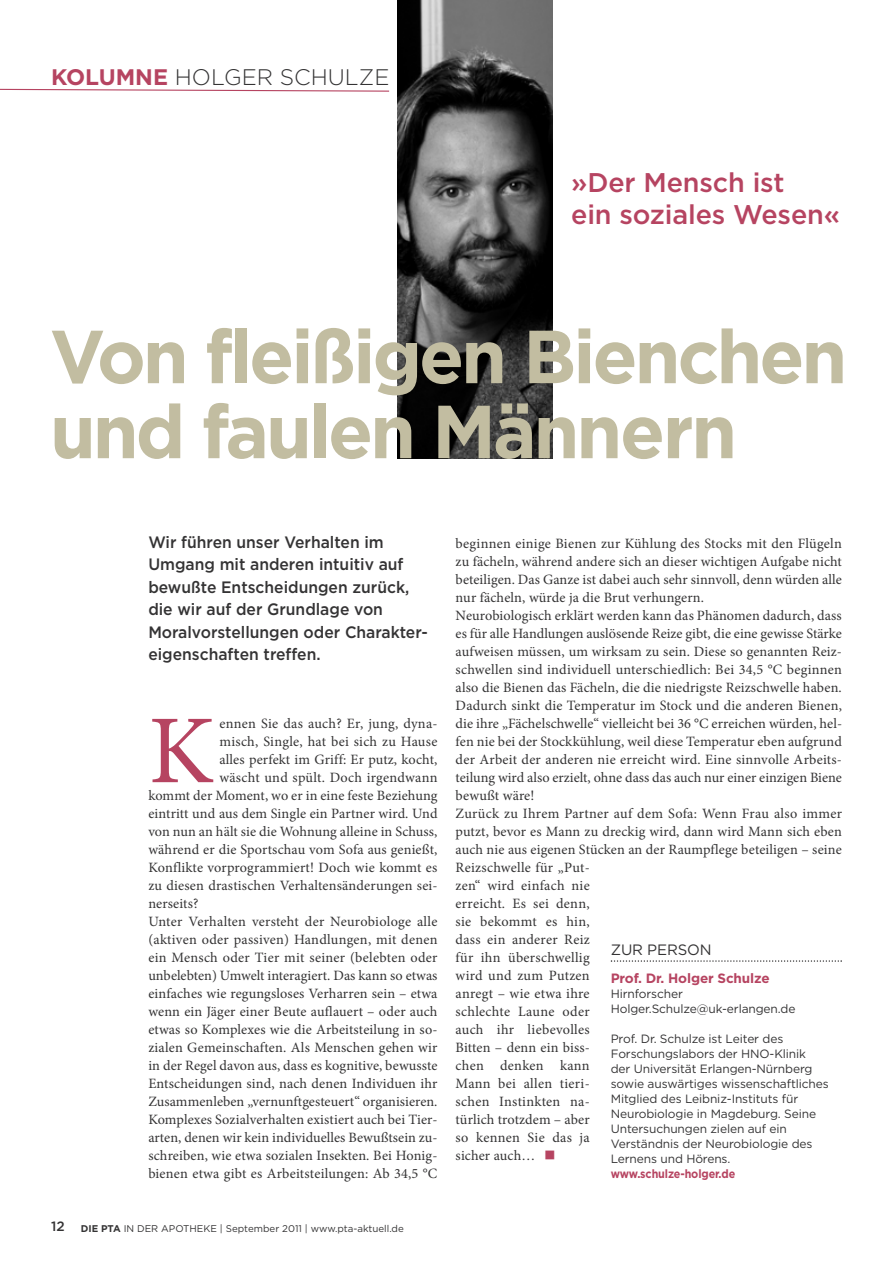
<style>
.page{position:relative;width:893px;height:1263px;background:#fff}
.page>*{position:absolute;margin:0;border:0;box-sizing:border-box;transform-origin:0 0}
.t1{font:97.35px "Minion Pro";color:#b64461}
.t2{font:700 75px/75px "Gotham";letter-spacing:-.04em;color:#c2bda1}
.t3{font:500 27px/32.4px "Gotham";letter-spacing:-.005em;color:#b64461}
.t4{font:300 22.5px "Gotham";color:#343334}
.t5{font:500 16.5px/22.5px "Gotham";color:#343334;scale:.95 1}
.t6{font:15px "Gotham";letter-spacing:-.01em;color:#343334}
.t7{font:14.25px/18px "Minion Pro";letter-spacing:.01em;color:#343334}
.t8{font:700 13.5px "Gotham";letter-spacing:-.01em;color:#b64461}
.t9{font:12px/15px "Gotham";letter-spacing:-.01em;color:#343334}
.t10{font:700 12px "Gotham";letter-spacing:-.01em;color:#b64461;scale:.9 1}
.t11{font:9.75px "Gotham";color:#343334}
.s1{font-weight:700;color:#b64461}
.s2{font-weight:500;font-size:13.5px}
.s3{font-weight:700}
</style>
<div class="page">
<img style="left:398px;top:0;width:155px;height:458px">
<svg style="left:0;top:88px;width:390px;height:4px"></svg>
<svg style="left:611px;top:960px;width:231px;height:2px"></svg>
<h3 class="t4" style="left:51px;top:68px;width:340px"><span class="s1">KOLUMNE</span> HOLGER SCHULZE</h3>
<h3 class="t3" style="left:571px;top:168px;width:270px">»Der Mensch ist<br>ein soziales Wesen«</h3>
<h2 class="t2" style="left:50px;top:324px;width:799px">Von fleißigen Bienchen und faulen Männern</h2>
<p class="t5" style="left:148px;top:532px;width:296px">Wir führen unser Verhalten im<br>Umgang mit anderen intuitiv auf bewußte Entscheidungen zurück, die wir auf der Grundlage von<br>Moralvorstellungen oder Charakter&shy;eigenschaften treffen.</p>
<h1 class="t1" style="left:148px;top:713px;width:67px">K</h1>
<p class="t7" style="left:219px;top:716px;width:220px">ennen Sie das auch? Er, jung, dyna-</p>
<p class="t7" style="left:219px;top:734px;width:220px">misch, Single, hat bei sich zu Hause</p>
<p class="t7" style="left:219px;top:752px;width:220px">alles perfekt im Griff: Er putz, kocht,</p>
<p class="t7" style="left:219px;top:770px;width:220px">wäscht und spült. Doch irgendwann</p>
<p class="t7" style="left:148px;top:788px;width:291px">kommt der Moment, wo er in eine feste Beziehung</p>
<p class="t7" style="left:148px;top:806px;width:291px">eintritt und aus dem Single ein Partner wird. Und</p>
<p class="t7" style="left:148px;top:824px;width:291px">von nun an hält sie die Wohnung alleine in Schuss,</p>
<p class="t7" style="left:148px;top:842px;width:291px">während er die Sportschau vom Sofa aus genießt,</p>
<p class="t7" style="left:148px;top:860px;width:291px">Konflikte vorprogrammiert! Doch wie kommt es</p>
<p class="t7" style="left:148px;top:878px;width:291px">zu diesen drastischen Verhaltensänderungen sei-</p>
<p class="t7" style="left:148px;top:896px;width:52px">nerseits?</p>
<p class="t7" style="left:148px;top:914px;width:291px">Unter Verhalten versteht der Neurobiologe alle</p>
<p class="t7" style="left:148px;top:932px;width:291px">(aktiven oder passiven) Handlungen, mit denen</p>
<p class="t7" style="left:148px;top:950px;width:291px">ein Mensch oder Tier mit seiner (belebten oder</p>
<p class="t7" style="left:148px;top:968px;width:291px">unbelebten) Umwelt interagiert. Das kann so etwas</p>
<p class="t7" style="left:148px;top:986px;width:291px">einfaches wie regungsloses Verharren sein – etwa</p>
<p class="t7" style="left:148px;top:1004px;width:291px">wenn ein Jäger einer Beute auflauert – oder auch</p>
<p class="t7" style="left:148px;top:1022px;width:291px">etwas so Komplexes wie die Arbeitsteilung in so-</p>
<p class="t7" style="left:148px;top:1040px;width:291px">zialen Gemeinschaften. Als Menschen gehen wir</p>
<p class="t7" style="left:148px;top:1058px;width:291px">in der Regel davon aus, dass es kognitive, bewusste</p>
<p class="t7" style="left:148px;top:1076px;width:291px">Entscheidungen sind, nach denen Individuen ihr</p>
<p class="t7" style="left:148px;top:1094px;width:291px">Zusammenleben „vernunftgesteuert“ organisieren.</p>
<p class="t7" style="left:148px;top:1112px;width:291px">Komplexes Sozialverhalten existiert auch bei Tier-</p>
<p class="t7" style="left:148px;top:1130px;width:291px">arten, denen wir kein individuelles Bewußtsein zu-</p>
<p class="t7" style="left:148px;top:1148px;width:291px">schreiben, wie etwa sozialen Insekten. Bei Honig-</p>
<p class="t7" style="left:148px;top:1166px;width:291px">bienen etwa gibt es Arbeitsteilungen: Ab 34,5 °C</p>
<p class="t11" style="left:51px;top:1225px;width:354px"><span class="s2">12</span> <span class="s3">DIE PTA</span> IN DER APOTHEKE | September 2011 | www.pta-aktuell.de</p>
<p class="t7" style="left:456px;top:536px;width:388px">beginnen einige Bienen zur Kühlung des Stocks mit den Flügeln zu fächeln, während andere sich an dieser wichtigen Aufgabe nicht beteiligen. Das Ganze ist dabei auch sehr sinnvoll, denn würden alle nur fächeln, würde ja die Brut verhungern.<br>Neurobiologisch erklärt werden kann das Phänomen dadurch, dass es für alle Handlungen auslösende Reize gibt, die eine gewisse Stärke aufweisen müssen, um wirksam zu sein. Diese so genannten Reiz&shy;schwellen sind individuell unterschiedlich: Bei 34,5 °C beginnen also die Bienen das Fächeln, die die niedrigste Reizschwelle haben.<br>Dadurch sinkt die Temperatur im Stock und die anderen Bienen, die ihre „Fächelschwelle“ vielleicht bei 36 °C erreichen würden, hel&shy;fen nie bei der Stockkühlung, weil diese Temperatur eben aufgrund der Arbeit der anderen nie erreicht wird. Eine sinnvolle Arbeits - teilung wird also erzielt, ohne dass das auch nur einer einzigen Biene bewußt wäre!<br>Zurück zu Ihrem Partner auf dem Sofa: Wenn Frau also immer putzt, bevor es Mann zu dreckig wird, dann wird Mann sich eben auch nie aus eigenen Stücken an der Raumpflege beteiligen – seine Reizschwelle für „Put-<br>zen“ wird einfach nie<br>erreicht. Es sei denn,<br>sie bekommt es hin,<br>dass ein anderer Reiz<br>für ihn überschwellig<br>wird und zum Putzen<br>anregt – wie etwa ihre<br>schlechte Laune oder<br>auch ihr liebevolles<br>Bitten – denn ein biss-<br>chen denken kann<br>Mann bei allen tieri-<br>schen Ins tinkten na-<br>türlich trotzdem – aber<br>so kennen Sie das ja<br>sicher auch…</p>
<p class="t6" style="left:611px;top:944px;width:102px">ZUR PERSON</p>
<p class="t8" style="left:611px;top:973px;width:160px">Prof. Dr. Holger Schulze</p>
<p class="t9" style="left:611px;top:987px;width:186px">Hirnforscher<br>Holger.Schulze@uk-erlangen.de</p>
<p class="t9" style="left:611px;top:1032px;width:220px">Prof. Dr. Schulze ist Leiter des Forschungslabors der HNO-Klinik<br>der Universität Erlangen-Nürnberg sowie auswärtiges wissenschaftliches Mitglied des Leibniz-Instituts für Neurobiologie in Magdeburg. Seine Untersuchungen zielen auf ein Verständnis der Neurobiologie des Lernens und Hörens.</p>
<p class="t10" style="left:611px;top:1169px;width:140px">www.schulze-holger.de</p>
</div>
